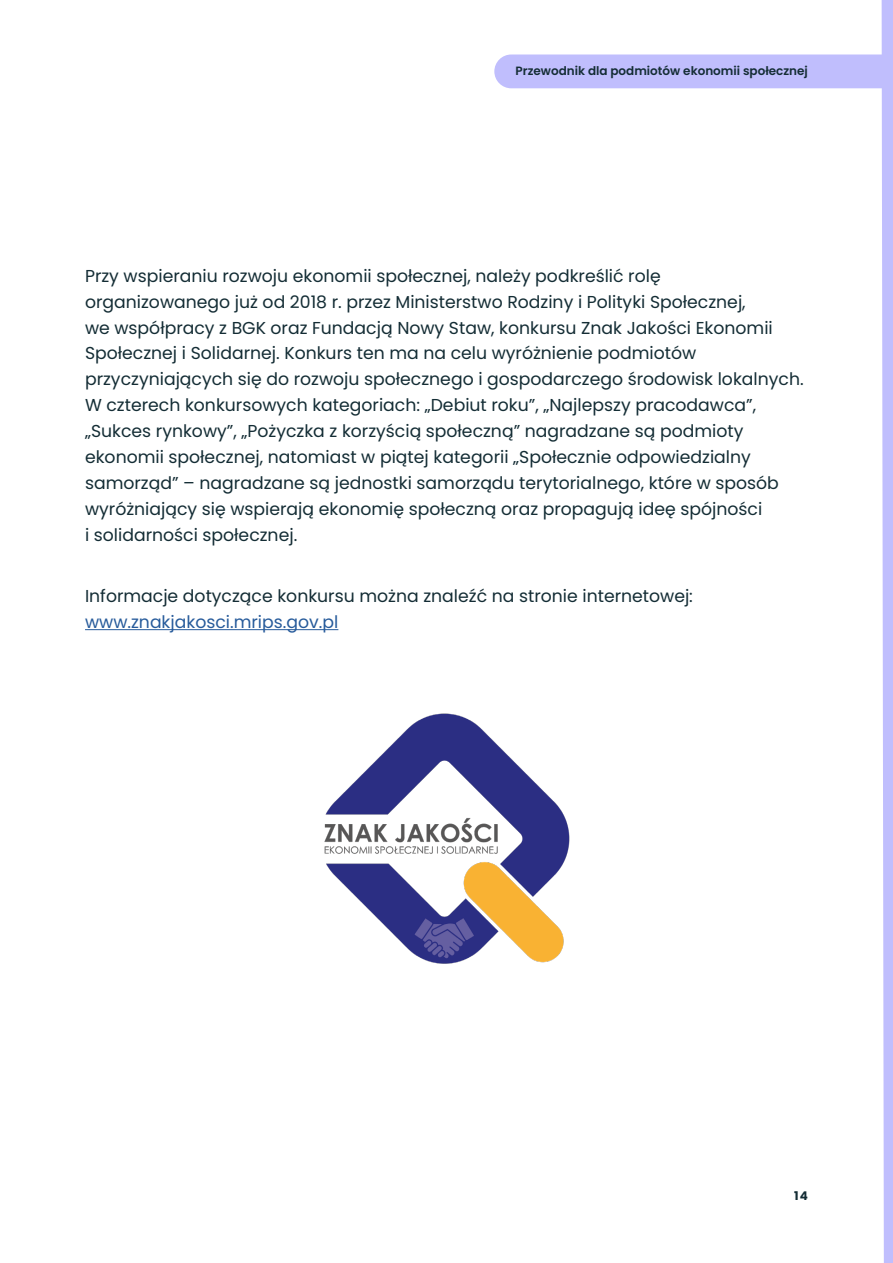
<style>
.page{position:relative;width:893px;height:1263px;background:#fff}
.page>*{position:absolute;margin:0;border:0;box-sizing:border-box;transform-origin:0 0}
.t1{font:17.25px/25.8px "Poppins";color:#142d35}
.t2{font:600 12px "Poppins";color:#142d35}
.t3{font:700 12px "Poppins";color:#142d35}
.s1{color:#275b9b}
</style>
<div class="page">
<svg style="left:494px;top:0;width:399px;height:1263px"></svg>
<hr style="left:85px;top:629px;width:253px;height:1px;background:#275b9b">
<img style="left:324px;top:676px;width:288px;height:326px">
<p class="t2" style="left:516px;top:64px;width:294px">Przewodnik dla podmiotów ekonomii społecznej</p>
<p class="t1" style="left:85px;top:263px;width:720px">Przy wspieraniu rozwoju ekonomii społecznej, należy podkreślić rolę organizowanego już od 2018 r. przez Ministerstwo Rodziny i Polityki Społecznej,<br>we współpracy z BGK oraz Fundacją Nowy Staw, konkursu Znak Jakości Ekonomii Społecznej i Solidarnej. Konkurs ten ma na celu wyróżnienie podmiotów przyczyniających się do rozwoju społecznego i gospodarczego środowisk lokalnych.<br>W czterech konkursowych kategoriach: „Debiut roku”, „Najlepszy pracodawca”, „Sukces rynkowy”, „Pożyczka z korzyścią społeczną” nagradzane są podmioty ekonomii społecznej, natomiast w piątej kategorii „Społecznie odpowiedzialny samorząd” – nagradzane są jednostki samorządu terytorialnego, które w sposób wyróżniający się wspierają ekonomię społeczną oraz propagują ideę spójności<br>i solidarności społecznej.</p>
<p class="t1" style="left:85px;top:584px;width:609px">Informacje dotyczące konkursu można znaleźć na stronie internetowej: <span class="s1">www.znakjakosci.mrips.gov.pl</span></p>
<p class="t3" style="left:794px;top:1188px;width:15px">14</p>
</div>
